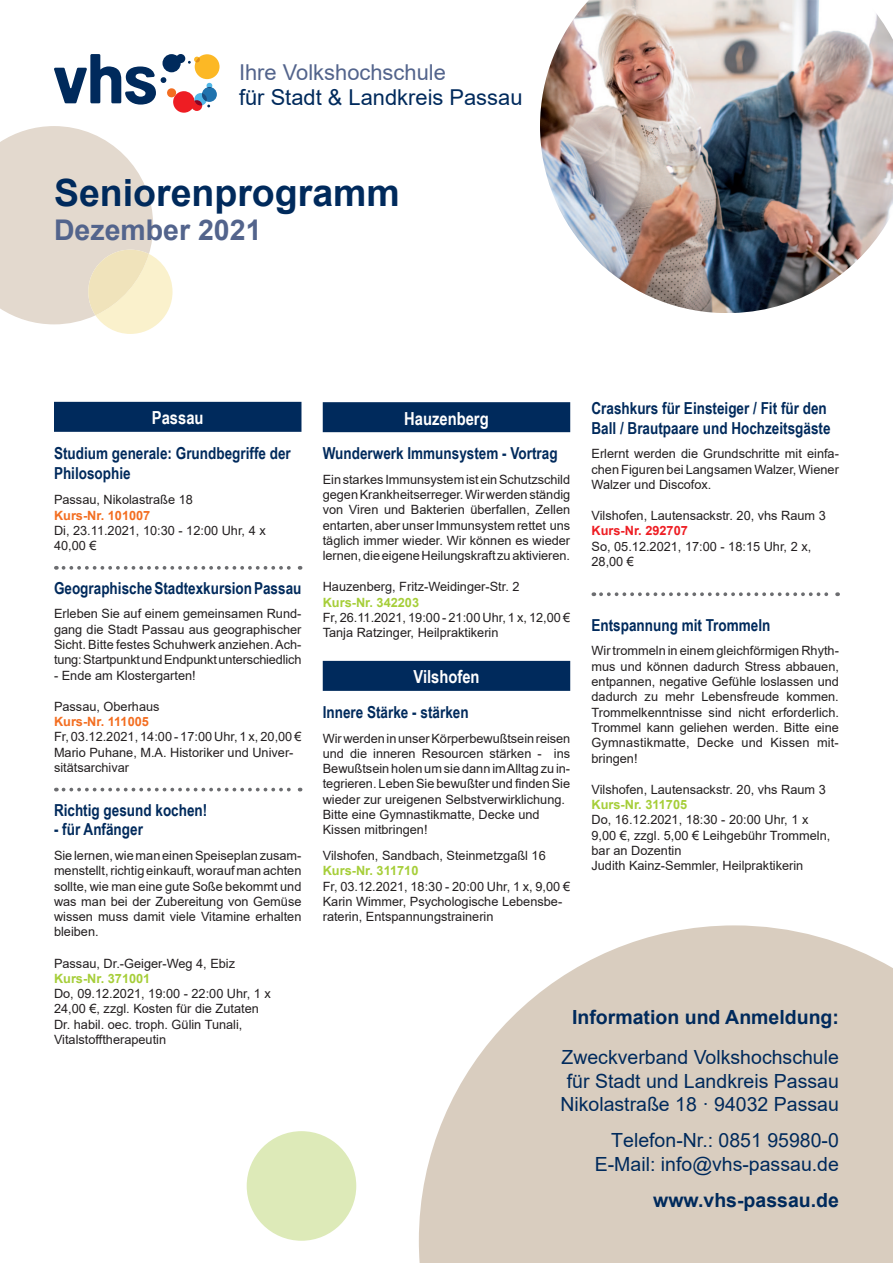
<style>
.page{position:relative;width:893px;height:1263px;background:#fff}
.page>*{position:absolute;margin:0;border:0;box-sizing:border-box;transform-origin:0 0}
.t1{font:700 37.5px "Arial";color:#002a5c}
.t2{font:700 28.5px "Arial";color:#53648c}
.t3{font:21.9px "Arial";color:#002a5c}
.t4{font:21.9px "Arial";color:#53648c}
.t5{font:19.5px/23.4px "Arial";color:#002a5c;text-align:center}
.t6{font:700 19.5px "Arial";color:#002a5c}
.t7{font:700 18px "Arial Narrow";color:#fff}
.t8{font:700 16.5px/19.8px "Arial Narrow";color:#002a5c}
.t9{font:12.75px/15.3px "Arial";color:#231f20}
.t10{font:700 12.75px "Arial";color:#a6ce39}
.t11{font:700 12.75px "Arial";color:#f36e21}
.t12{font:700 12.75px "Arial";color:#ee1d23}
</style>
<div class="page">
<svg style="left:54px;top:54px;width:166px;height:59px"></svg>
<div style="left:54px;top:402px;width:247px;height:30px;background:#002a5c"></div>
<svg style="left:63px;top:566px;width:238px;height:4px"></svg>
<svg style="left:63px;top:788px;width:238px;height:3px"></svg>
<div style="left:323px;top:402px;width:247px;height:30px;background:#002a5c"></div>
<div style="left:323px;top:661px;width:247px;height:30px;background:#002a5c"></div>
<svg style="left:601px;top:592px;width:237px;height:4px"></svg>
<img style="left:540px;top:0;width:353px;height:313px">
<svg style="left:0;top:126px;width:173px;height:208px"></svg>
<svg style="left:419px;top:925px;width:474px;height:338px;background:#ded4c8"></svg>
<div style="left:247px;top:1131px;width:109px;height:110px;background:#ddeab8;border-radius:50%"></div>
<h3 class="t4" style="left:239px;top:57px;width:208px">Ihre Volkshochschule</h3>
<h3 class="t3" style="left:239px;top:82px;width:285px">für Stadt &amp; Landkreis Passau</h3>
<h1 class="t1" style="left:54px;top:167px;width:347px">Seniorenprogramm</h1>
<h2 class="t2" style="left:54px;top:210px;width:209px">Dezember 2021</h2>
<h3 class="t7" style="left:152px;top:404px;width:53px">Passau</h3>
<p class="t8" style="left:54px;top:442px;width:238px">Studium generale: Grundbegriffe der<br>Philosophie</p>
<p class="t9" style="left:54px;top:492px;width:140px">Passau, Nikolastraße 18</p>
<p class="t11" style="left:54px;top:506px;width:98px">Kurs-Nr. 101007</p>
<p class="t9" style="left:54px;top:523px;width:213px">Di, 23.11.2021, 10:30 - 12:00 Uhr, 4 x<br>40,00 €</p>
<p class="t8" style="left:54px;top:577px;width:249px">Geographische Stadtexkursion Passau</p>
<p class="t9" style="left:54px;top:606px;width:249px;text-align:justify">Erleben Sie auf einem gemeinsamen Rund&shy;gang die Stadt Passau aus geographischer Sicht. Bitte festes Schuhwerk anziehen. Ach&shy;tung: Startpunkt und Endpunkt unterschiedlich</p>
<p class="t9" style="left:54px;top:667px;width:143px">- Ende am Klostergarten!</p>
<p class="t9" style="left:54px;top:698px;width:107px">Passau, Oberhaus</p>
<p class="t11" style="left:54px;top:712px;width:96px">Kurs-Nr. 111005</p>
<p class="t9" style="left:54px;top:729px;width:249px">Fr, 03.12.2021, 14:00 - 17:00 Uhr, 1 x, 20,00 €<br>Mario Puhane, M.A. Historiker und Univer&shy;sitätsarchivar</p>
<p class="t8" style="left:54px;top:799px;width:155px">Richtig gesund kochen!</p>
<p class="t8" style="left:54px;top:819px;width:90px">- für Anfänger</p>
<p class="t9" style="left:54px;top:848px;width:249px;text-align:justify">Sie lernen, wie man einen Speiseplan zusam&shy;menstellt, richtig einkauft, worauf man achten sollte, wie man eine gute Soße bekommt und was man bei der Zubereitung von Gemüse wissen muss damit viele Vitamine erhalten bleiben.</p>
<p class="t9" style="left:54px;top:955px;width:183px">Passau, Dr.-Geiger-Weg 4, Ebiz</p>
<p class="t10" style="left:54px;top:969px;width:98px">Kurs-Nr. 371001</p>
<p class="t9" style="left:54px;top:986px;width:218px">Do, 09.12.2021, 19:00 - 22:00 Uhr, 1 x 24,00 €, zzgl. Kosten für die Zutaten Dr. habil. oec. troph. Gülin Tunali, Vitalstofftherapeutin</p>
<h3 class="t7" style="left:404px;top:405px;width:86px">Hauzenberg</h3>
<p class="t8" style="left:323px;top:443px;width:236px">Wunderwerk Immunsystem - Vortrag</p>
<p class="t9" style="left:323px;top:472px;width:249px;text-align:justify">Ein starkes Immunsystem ist ein Schutzschild gegen Krankheitserreger. Wir werden ständig von Viren und Bakterien überfallen, Zellen entarten, aber unser Immunsystem rettet uns täglich immer wieder. Wir können es wieder lernen, die eigene Heilungskraft zu aktivieren.</p>
<p class="t9" style="left:323px;top:579px;width:198px">Hauzenberg, Fritz-Weidinger-Str. 2</p>
<p class="t10" style="left:323px;top:593px;width:98px">Kurs-Nr. 342203</p>
<p class="t9" style="left:323px;top:610px;width:249px">Fr, 26.11.2021, 19:00 - 21:00 Uhr, 1 x, 12,00 €<br>Tanja Ratzinger, Heilpraktikerin</p>
<h3 class="t7" style="left:413px;top:663px;width:68px">Vilshofen</h3>
<p class="t8" style="left:323px;top:701px;width:147px">Innere Stärke - stärken</p>
<p class="t9" style="left:323px;top:730px;width:249px">Wir werden in unser Körperbewußtsein reisen und die inneren Resourcen stärken - ins Bewußtsein holen um sie dann im Alltag zu in&shy;tegrieren. Leben Sie bewußter und finden Sie wieder zur ureigenen Selbstverwirklichung.<br>Bitte eine Gymnastikmatte, Decke und Kissen mitbringen!</p>
<p class="t9" style="left:323px;top:848px;width:225px">Vilshofen, Sandbach, Steinmetzgaßl 16</p>
<p class="t10" style="left:323px;top:862px;width:97px">Kurs-Nr. 311710</p>
<p class="t9" style="left:323px;top:878px;width:249px">Fr, 03.12.2021, 18:30 - 20:00 Uhr, 1 x, 9,00 €<br>Karin Wimmer, Psychologische Lebensbe&shy;raterin, Entspannungstrainerin</p>
<p class="t8" style="left:591px;top:397px;width:241px">Crashkurs für Einsteiger / Fit für den<br>Ball / Brautpaare und Hochzeitsgäste</p>
<p class="t9" style="left:591px;top:446px;width:249px;text-align:justify">Erlernt werden die Grundschritte mit einfa&shy;chen Figuren bei Langsamen Walzer, Wiener Walzer und Discofox.</p>
<p class="t9" style="left:591px;top:508px;width:236px">Vilshofen, Lautensackstr. 20, vhs Raum 3</p>
<p class="t12" style="left:591px;top:522px;width:98px">Kurs-Nr. 292707</p>
<p class="t9" style="left:591px;top:538px;width:221px">So, 05.12.2021, 17:00 - 18:15 Uhr, 2 x,<br>28,00 €</p>
<p class="t8" style="left:591px;top:614px;width:180px">Entspannung mit Trommeln</p>
<p class="t9" style="left:591px;top:643px;width:249px;text-align:justify">Wir trommeln in einem gleichförmigen Rhyth&shy;mus und können dadurch Stress abbauen, entpannen, negative Gefühle loslassen und dadurch zu mehr Lebensfreude kommen.<br>Trommelkenntnisse sind nicht erforderlich.<br>Trommel kann geliehen werden. Bitte eine Gymnastikmatte, Decke und Kissen mit&shy;bringen!</p>
<p class="t9" style="left:591px;top:781px;width:236px">Vilshofen, Lautensackstr. 20, vhs Raum 3</p>
<p class="t10" style="left:591px;top:795px;width:97px">Kurs-Nr. 311705</p>
<p class="t9" style="left:591px;top:812px;width:240px">Do, 16.12.2021, 18:30 - 20:00 Uhr, 1 x 9,00 €, zzgl. 5,00 € Leihgebühr Trommeln, bar an Dozentin<br>Judith Kainz-Semmler, Heilpraktikerin</p>
<h3 class="t6" style="left:572px;top:1003px;width:268px">Information und Anmeldung:</h3>
<h3 class="t5" style="left:560px;top:1046px;width:280px">Zweckverband Volkshochschule für Stadt und Landkreis Passau<br>Nikolastraße 18 · 94032 Passau</h3>
<h3 class="t5" style="left:595px;top:1128px;width:246px;text-align:right">Telefon-Nr.: 0851 95980-0<br>E-Mail: info@vhs-passau.de</h3>
<h3 class="t6" style="left:653px;top:1186px;width:187px">www.vhs-passau.de</h3>
</div>
